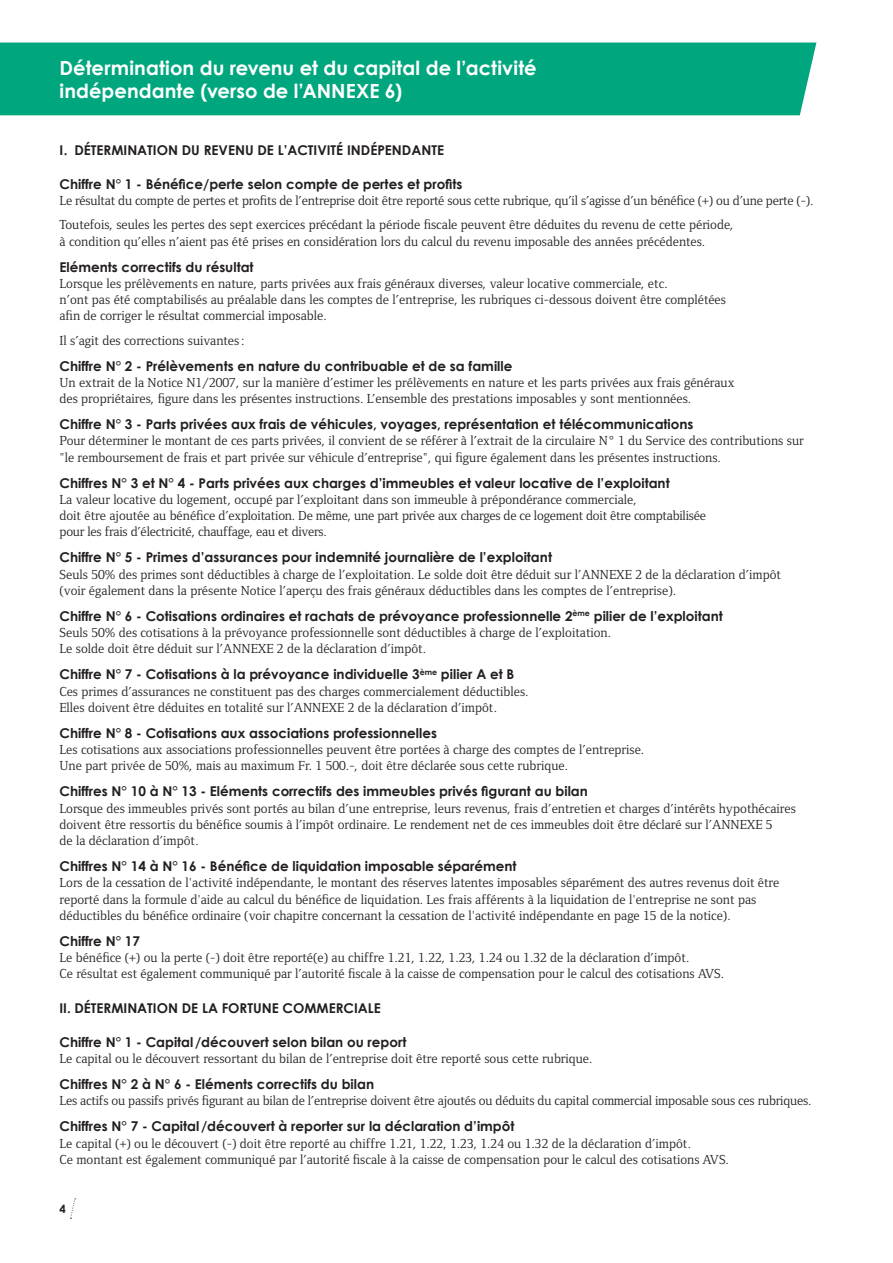
<style>
.page{position:relative;width:893px;height:1263px;background:#fff}
.page>*{position:absolute;margin:0;border:0;box-sizing:border-box;transform-origin:0 0}
.TITRE_HAUT_DE_PAGE{font:700 19.5px/23.4px "Century Gothic";letter-spacing:.005em;color:#fff}
.TEXTE_TABLEAU{font:13.5px/16.2px "Foundry Form Serif";color:#231f20}
.TITRE_TEXTE_COURANT{font:700 13.5px "Century Gothic";color:#231f20}
.t1{font:700 11.25px "Century Gothic";color:#231f20}
</style>
<div class="page">
<svg style="left:70px;top:1198px;width:6px;height:21px"></svg>
<div style="left:0;top:43px;width:816px;height:72px;background:#00a77e"></div>
<p class="TITRE_HAUT_DE_PAGE" style="left:60px;top:55px;width:479px">Détermination du revenu et du capital de l’activité indépendante (verso de l’ANNEXE 6)</p>
<p class="TITRE_TEXTE_COURANT" style="left:60px;top:141px;width:386px">I. DÉTERMINATION DU REVENU DE L’ACTIVITÉ INDÉPENDANTE</p>
<p class="TITRE_TEXTE_COURANT" style="left:60px;top:176px;width:404px">Chiffre N° 1 - Bénéfice/perte selon compte de pertes et profits</p>
<p class="TEXTE_TABLEAU" style="left:60px;top:193px;width:755px">Le résultat du compte de pertes et profits de l’entreprise doit être reporté sous cette rubrique, qu’il s’agisse d’un bénéfice (+) ou d’une perte (-).</p>
<p class="TEXTE_TABLEAU" style="left:60px;top:217px;width:676px">Toutefois, seules les pertes des sept exercices précédant la période fiscale peuvent être déduites du revenu de cette période,</p>
<p class="TEXTE_TABLEAU" style="left:60px;top:233px;width:647px">à condition qu’elles n’aient pas été prises en considération lors du calcul du revenu imposable des années précédentes.</p>
<p class="TITRE_TEXTE_COURANT" style="left:60px;top:258px;width:196px">Eléments correctifs du résultat</p>
<p class="TEXTE_TABLEAU" style="left:60px;top:275px;width:610px">Lorsque les prélèvements en nature, parts privées aux frais généraux diverses, valeur locative commerciale, etc.</p>
<p class="TEXTE_TABLEAU" style="left:60px;top:292px;width:668px">n’ont pas été comptabilisés au préalable dans les comptes de l’entreprise, les rubriques ci-dessous doivent être complétées</p>
<p class="TEXTE_TABLEAU" style="left:60px;top:308px;width:269px">afin de corriger le résultat commercial imposable.</p>
<p class="TEXTE_TABLEAU" style="left:60px;top:332px;width:186px">Il s’agit des corrections suivantes:</p>
<p class="TITRE_TEXTE_COURANT" style="left:60px;top:357px;width:454px">Chiffre N° 2 - Prélèvements en nature du contribuable et de sa famille</p>
<p class="TEXTE_TABLEAU" style="left:60px;top:374px;width:676px">Un extrait de la Notice N1/2007, sur la manière d’estimer les prélèvements en nature et les parts privées aux frais généraux</p>
<p class="TEXTE_TABLEAU" style="left:60px;top:391px;width:633px">des propriétaires, figure dans les présentes instructions. L’ensemble des prestations imposables y sont mentionnées.</p>
<p class="TITRE_TEXTE_COURANT" style="left:60px;top:416px;width:635px">Chiffre N° 3 - Parts privées aux frais de véhicules, voyages, représentation et télécommunications</p>
<p class="TEXTE_TABLEAU" style="left:60px;top:433px;width:746px">Pour déterminer le montant de ces parts privées, il convient de se référer à l’extrait de la circulaire N° 1 du Service des contributions sur "le remboursement de frais et part privée sur véhicule d’entreprise", qui figure également dans les présentes instructions.</p>
<p class="TITRE_TEXTE_COURANT" style="left:60px;top:474px;width:612px">Chiffres N° 3 et N° 4 - Parts privées aux charges d’immeubles et valeur locative de l’exploitant</p>
<p class="TEXTE_TABLEAU" style="left:60px;top:491px;width:579px">La valeur locative du logement, occupé par l’exploitant dans son immeuble à prépondérance commerciale,</p>
<p class="TEXTE_TABLEAU" style="left:60px;top:508px;width:648px">doit être ajoutée au bénéfice d’exploitation. De même, une part privée aux charges de ce logement doit être comptabilisée</p>
<p class="TEXTE_TABLEAU" style="left:60px;top:524px;width:269px">pour les frais d’électricité, chauffage, eau et divers.</p>
<p class="TITRE_TEXTE_COURANT" style="left:60px;top:549px;width:494px">Chiffre N° 5 - Primes d’assurances pour indemnité journalière de l’exploitant</p>
<p class="TEXTE_TABLEAU" style="left:60px;top:566px;width:723px">Seuls 50% des primes sont déductibles à charge de l’exploitation. Le solde doit être déduit sur l’ANNEXE 2 de la déclaration d’impôt</p>
<p class="TEXTE_TABLEAU" style="left:60px;top:582px;width:618px">(voir également dans la présente Notice l’aperçu des frais généraux déductibles dans les comptes de l’entreprise).</p>
<p class="TITRE_TEXTE_COURANT" style="left:60px;top:608px;width:665px">Chiffre N° 6 - Cotisations ordinaires et rachats de prévoyance professionnelle 2<sup>ème</sup> pilier de l’exploitant</p>
<p class="TEXTE_TABLEAU" style="left:60px;top:625px;width:553px">Seuls 50% des cotisations à la prévoyance professionnelle sont déductibles à charge de l’exploitation.</p>
<p class="TEXTE_TABLEAU" style="left:60px;top:641px;width:368px">Le solde doit être déduit sur l’ANNEXE 2 de la déclaration d’impôt.</p>
<p class="TITRE_TEXTE_COURANT" style="left:60px;top:666px;width:456px">Chiffre N° 7 - Cotisations à la prévoyance individuelle 3<sup>ème</sup> pilier A et B</p>
<p class="TEXTE_TABLEAU" style="left:60px;top:683px;width:471px">Ces primes d’assurances ne constituent pas des charges commercialement déductibles.</p>
<p class="TEXTE_TABLEAU" style="left:60px;top:699px;width:439px">Elles doivent être déduites en totalité sur l’ANNEXE 2 de la déclaration d’impôt.</p>
<p class="TITRE_TEXTE_COURANT" style="left:60px;top:725px;width:379px">Chiffre N° 8 - Cotisations aux associations professionnelles</p>
<p class="TEXTE_TABLEAU" style="left:60px;top:742px;width:586px">Les cotisations aux associations professionnelles peuvent être portées à charge des comptes de l’entreprise.</p>
<p class="TEXTE_TABLEAU" style="left:60px;top:758px;width:510px">Une part privée de 50%, mais au maximum Fr. 1 500.-, doit être déclarée sous cette rubrique.</p>
<p class="TITRE_TEXTE_COURANT" style="left:60px;top:783px;width:530px">Chiffres N° 10 à N° 13 - Eléments correctifs des immeubles privés figurant au bilan</p>
<p class="TEXTE_TABLEAU" style="left:60px;top:800px;width:738px">Lorsque des immeubles privés sont portés au bilan d’une entreprise, leurs revenus, frais d’entretien et charges d’intérêts hypothécaires doivent être ressortis du bénéfice soumis à l’impôt ordinaire. Le rendement net de ces immeubles doit être déclaré sur l’ANNEXE 5</p>
<p class="TEXTE_TABLEAU" style="left:60px;top:832px;width:141px">de la déclaration d’impôt.</p>
<p class="TITRE_TEXTE_COURANT" style="left:60px;top:858px;width:459px">Chiffres N° 14 à N° 16 - Bénéfice de liquidation imposable séparément</p>
<p class="TEXTE_TABLEAU" style="left:60px;top:875px;width:721px">Lors de la cessation de l'activité indépendante, le montant des réserves latentes imposables séparément des autres revenus doit être reporté dans la formule d'aide au calcul du bénéfice de liquidation. Les frais afférents à la liquidation de l'entreprise ne sont pas</p>
<p class="TEXTE_TABLEAU" style="left:60px;top:907px;width:673px">déductibles du bénéfice ordinaire (voir chapitre concernant la cessation de l'activité indépendante en page 15 de la notice).</p>
<p class="TITRE_TEXTE_COURANT" style="left:60px;top:932px;width:82px">Chiffre N° 17</p>
<p class="TEXTE_TABLEAU" style="left:60px;top:949px;width:631px">Le bénéfice (+) ou la perte (-) doit être reporté(e) au chiffre 1.21, 1.22, 1.23, 1.24 ou 1.32 de la déclaration d’impôt.</p>
<p class="TEXTE_TABLEAU" style="left:60px;top:966px;width:666px">Ce résultat est également communiqué par l’autorité fiscale à la caisse de compensation pour le calcul des cotisations AVS.</p>
<p class="TITRE_TEXTE_COURANT" style="left:60px;top:999px;width:323px">II. DÉTERMINATION DE LA FORTUNE COMMERCIALE</p>
<p class="TITRE_TEXTE_COURANT" style="left:60px;top:1033px;width:348px">Chiffre N° 1 - Capital /découvert selon bilan ou report</p>
<p class="TEXTE_TABLEAU" style="left:60px;top:1050px;width:534px">Le capital ou le découvert ressortant du bilan de l’entreprise doit être reporté sous cette rubrique.</p>
<p class="TITRE_TEXTE_COURANT" style="left:60px;top:1076px;width:316px">Chiffres N° 2 à N° 6 - Eléments correctifs du bilan</p>
<p class="TEXTE_TABLEAU" style="left:60px;top:1093px;width:753px">Les actifs ou passifs privés figurant au bilan de l’entreprise doivent être ajoutés ou déduits du capital commercial imposable sous ces rubriques.</p>
<p class="TITRE_TEXTE_COURANT" style="left:60px;top:1118px;width:456px">Chiffres N° 7 - Capital /découvert à reporter sur la déclaration d’impôt</p>
<p class="TEXTE_TABLEAU" style="left:60px;top:1135px;width:633px">Le capital (+) ou le découvert (-) doit être reporté au chiffre 1.21, 1.22, 1.23, 1.24 ou 1.32 de la déclaration d’impôt.</p>
<p class="TEXTE_TABLEAU" style="left:60px;top:1151px;width:671px">Ce montant est également communiqué par l’autorité fiscale à la caisse de compensation pour le calcul des cotisations AVS.</p>
<p class="t1" style="left:60px;top:1202px;width:8px">4</p>
</div>
